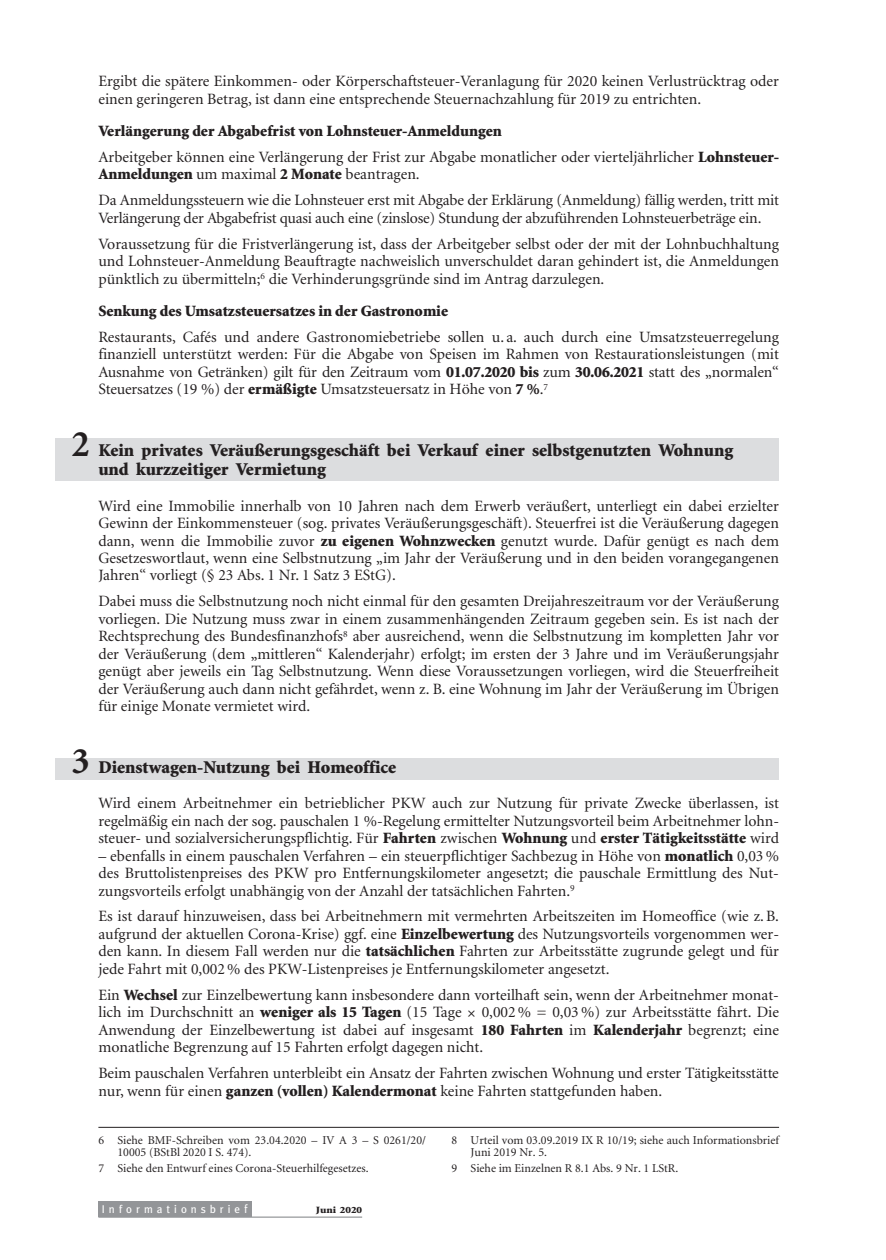
<style>
.page{position:relative;width:886px;height:1260px;background:#fff}
.page>*{position:absolute;margin:0;border:0;box-sizing:border-box;transform-origin:0 0}
.t1{font:900 18px/19.2px "Minion";color:#231f20}
.t2{font:15.75px/17.4px "Minion";color:#231f20;text-align:justify}
.t3{font:900 15.75px "Minion";color:#231f20}
.t4{font:12px/12.8px "Minion";color:#231f20}
.t5{font:11.25px "Meta";letter-spacing:.36em;color:#fff}
.t6{font:900 9.6px "Minion";color:#231f20;scale:1.15 1}
.s1{font-weight:900}
.s2{font-weight:700;font-size:37.5px}
.s3{font-family:"European Pi Two";font-size:10.5px}
.s4{font-size:12px}
</style>
<div class="page">
<div style="left:56px;top:439px;width:723px;height:42px;background:#dcdddf"></div>
<div style="left:56px;top:758px;width:723px;height:21px;background:#dcdddf"></div>
<div style="left:98px;top:1201px;width:153px;height:16px;background:#939598"></div>
<hr style="left:98px;top:1216px;width:264px;height:1px;background:#939598">
<hr style="left:98px;top:1127px;width:681px;height:1px;background:#231f20">
<p class="t2" style="left:98px;top:74px;width:682px">Ergibt die spätere Einkommen- oder Körperschaftsteuer-Veranlagung für 2020 keinen Verlustrücktrag oder einen geringeren Betrag, ist dann eine entsprechende Steuernachzahlung für 2019 zu entrichten.</p>
<p class="t2" style="left:98px;top:119px;width:682px;line-height:26px"><span class="s1">Verlängerung der Abgabefrist von Lohnsteuer-Anmeldungen<br></span>Arbeitgeber können eine Verlängerung der Frist zur Abgabe monatlicher oder vierteljährlicher <span class="s1">Lohnsteuer-</span></p>
<p class="t2" style="left:98px;top:163px;width:682px;line-height:26px"><span class="s1">Anmeldungen</span> um maximal <span class="s1">2 Monate</span> beantragen.<br>Da Anmeldungssteuern wie die Lohnsteuer erst mit Abgabe der Erklärung (Anmeldung) fällig werden, tritt mit</p>
<p class="t2" style="left:98px;top:206px;width:682px;line-height:26px">Verlängerung der Abgabefrist quasi auch eine (zinslose) Stundung der abzuführenden Lohnsteuerbeträge ein.<br>Voraussetzung für die Fristverlängerung ist, dass der Arbeitgeber selbst oder der mit der Lohnbuchhaltung</p>
<p class="t2" style="left:98px;top:254px;width:682px">und Lohnsteuer-Anmeldung Beauftragte nachweislich unverschuldet daran gehindert ist, die Anmeldungen pünktlich zu übermitteln;<sup>6</sup> die Verhinderungsgründe sind im Antrag darzulegen.</p>
<p class="t3" style="left:98px;top:305px;width:351px">Senkung des Umsatzsteuersatzes in der Gastronomie</p>
<p class="t2" style="left:98px;top:329px;width:682px">Restaurants, Cafés und andere Gastronomiebetriebe sollen u. a. auch durch eine Umsatzsteuerregelung finanziell unterstützt werden: Für die Abgabe von Speisen im Rahmen von Restaurationsleistungen (mit Ausnahme von Getränken) gilt für den Zeitraum vom <span class="s1">01.07.2020 bis</span> zum <span class="s1">30.06.2021</span> statt des „normalen“ Steuersatzes (19 %) der <span class="s1">ermäßigte</span> Umsatzsteuersatz in Höhe von <span class="s1">7 %</span>.<sup>7</sup></p>
<p class="t1" style="left:98px;top:442px;width:636px;text-indent:-27px"><span class="s2">2</span> Kein privates Veräußerungsgeschäft bei Verkauf einer selbstgenutzten Wohnung und kurzzeitiger Vermietung</p>
<p class="t2" style="left:98px;top:498px;width:682px">Wird eine Immobilie innerhalb von 10 Jahren nach dem Erwerb veräußert, unterliegt ein dabei erzielter Gewinn der Einkommensteuer (sog. privates Veräußerungsgeschäft). Steuerfrei ist die Veräußerung dagegen dann, wenn die Immobilie zuvor <span class="s1">zu eigenen Wohnzwecken</span> genutzt wurde. Dafür genügt es nach dem Gesetzeswortlaut, wenn eine Selbstnutzung „im Jahr der Veräußerung und in den beiden vorangegangenen Jahren“ vorliegt (§ 23 Abs. 1 Nr. 1 Satz 3 EStG).</p>
<p class="t2" style="left:98px;top:594px;width:682px">Dabei muss die Selbstnutzung noch nicht einmal für den gesamten Dreijahreszeitraum vor der Veräußerung vorliegen. Die Nutzung muss zwar in einem zusammenhängenden Zeitraum gegeben sein. Es ist nach der Rechtsprechung des Bundesfinanzhofs<sup>8</sup> aber ausreichend, wenn die Selbstnutzung im kompletten Jahr vor der Veräußerung (dem „mittleren“ Kalenderjahr) erfolgt; im ersten der 3 Jahre und im Veräußerungsjahr genügt aber jeweils ein Tag Selbstnutzung. Wenn diese Voraussetzungen vorliegen, wird die Steuerfreiheit der Veräußerung auch dann nicht gefährdet, wenn z. B. eine Wohnung im Jahr der Veräußerung im Übrigen für einige Monate vermietet wird.</p>
<p class="t1" style="left:71px;top:759px;width:326px"><span class="s2">3</span> Dienstwagen-Nutzung bei Homeoffice</p>
<p class="t2" style="left:98px;top:796px;width:682px">Wird einem Arbeitnehmer ein betrieblicher PKW auch zur Nutzung für private Zwecke überlassen, ist regelmäßig ein nach der sog. pauschalen 1 %-Regelung ermittelter Nutzungsvorteil beim Arbeitnehmer lohn&shy;steuer- und sozialversicherungspflichtig. Für <span class="s1">Fahrten</span> zwischen <span class="s1">Wohnung</span> und <span class="s1">erster Tätigkeitsstätte</span> wird</p>
<p class="t2" style="left:98px;top:848px;width:682px">– ebenfalls in einem pauschalen Verfahren – ein steuerpflichtiger Sachbezug in Höhe von <span class="s1">monatlich</span> 0,03 % des Bruttolistenpreises des PKW pro Entfernungskilometer angesetzt; die pauschale Ermittlung des Nut&shy;zungsvorteils erfolgt unabhängig von der Anzahl der tatsächlichen Fahrten.<sup>9</sup></p>
<p class="t2" style="left:98px;top:909px;width:682px">Es ist darauf hinzuweisen, dass bei Arbeitnehmern mit vermehrten Arbeitszeiten im Homeoffice (wie z. B. aufgrund der aktuellen Corona-Krise) ggf. eine <span class="s1">Einzelbewertung</span> des Nutzungsvorteils vorgenommen wer&shy;den kann. In diesem Fall werden nur die <span class="s1">tatsächlichen</span> Fahrten zur Arbeitsstätte zugrunde gelegt und für jede Fahrt mit 0,002 % des PKW-Listenpreises je Entfernungskilometer angesetzt.</p>
<p class="t2" style="left:98px;top:987px;width:682px">Ein <span class="s1">Wechsel</span> zur Einzelbewertung kann insbesondere dann vorteilhaft sein, wenn der Arbeitnehmer monat&shy;lich im Durchschnitt an <span class="s1">weniger als 15 Tagen</span> (15 Tage <span class="s3">-</span> 0,002 % = 0,03 %) zur Arbeitsstätte fährt. Die Anwendung der Einzelbewertung ist dabei auf insgesamt <span class="s1">180 Fahrten</span> im <span class="s1">Kalenderjahr</span> begrenzt; eine monatliche Begrenzung auf 15 Fahrten erfolgt dagegen nicht.</p>
<p class="t2" style="left:98px;top:1065px;width:682px">Beim pauschalen Verfahren unterbleibt ein Ansatz der Fahrten zwischen Wohnung und erster Tätigkeitsstätte nur, wenn für einen <span class="s1">ganzen (vollen) Kalendermonat</span> keine Fahrten stattgefunden haben.</p>
<p class="t4" style="left:117px;top:1134px;width:310px;text-indent:-19px">6 Siehe BMF-Schreiben vom 23.04.2020 – IV A 3 – S 0261/20/<br>10005 (BStBl 2020 I S. 474).</p>
<p class="t4" style="left:98px;top:1163px;width:272px">7 Siehe den Entwurf eines Corona-Steuerhilfegesetzes.</p>
<p class="t4" style="left:470px;top:1134px;width:310px;text-indent:-19px">8 Urteil vom 03.09.2019 IX R 10/19; siehe auch Informationsbrief<br>Juni 2019 Nr. 5.</p>
<p class="t4" style="left:451px;top:1163px;width:228px">9 Siehe im Einzelnen R 8.1 Abs. 9 Nr. 1 LStR.</p>
<p class="t5" style="left:102px;top:1203px;width:147px">Informationsbrie<span class="s4">f</span></p>
<p class="t6" style="left:316px;top:1206px;width:42px">Juni 2020</p>
</div>
